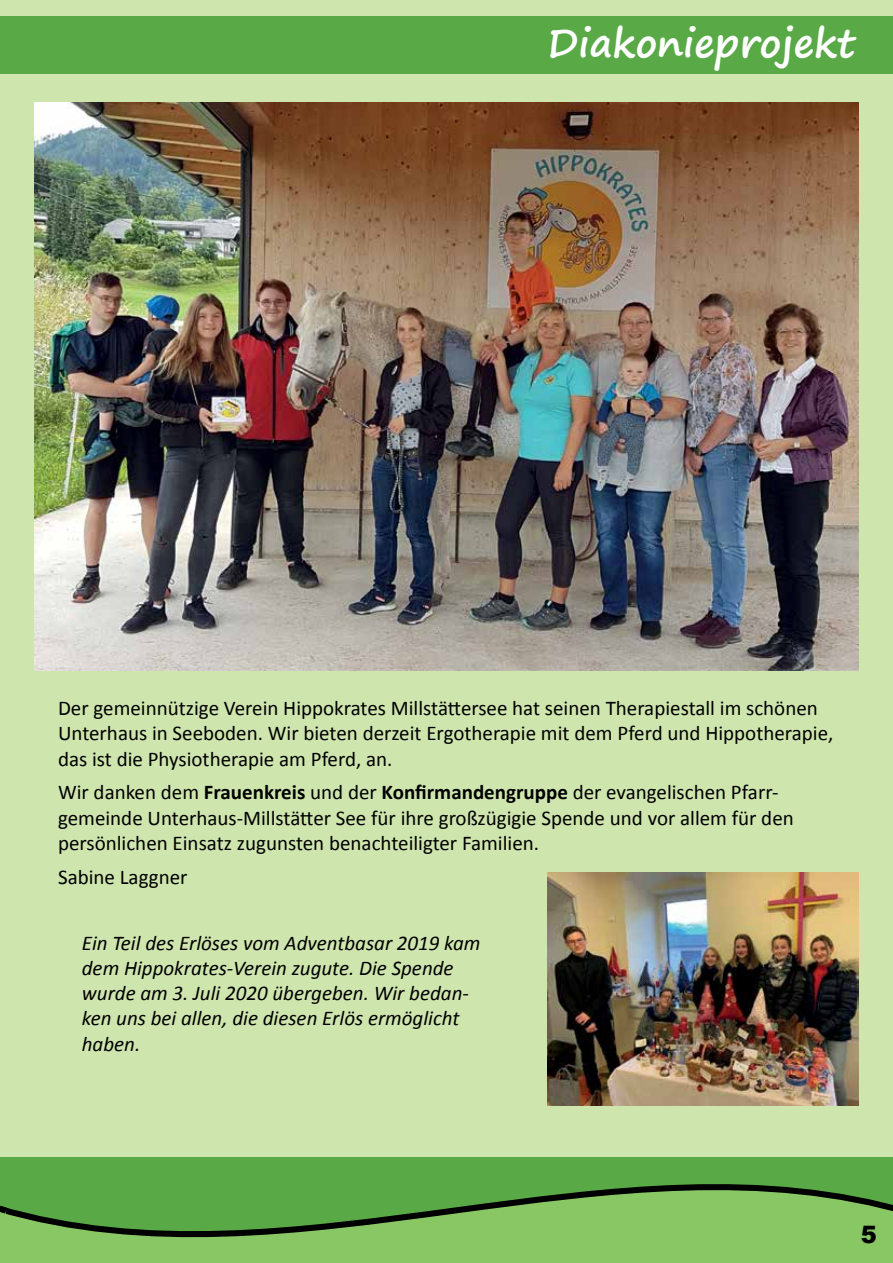
<style>
.page{position:relative;width:893px;height:1263px;background:#fff}
.page>*{position:absolute;margin:0;border:0;box-sizing:border-box;transform-origin:0 0}
.t1{font:700 39px "Segoe Print";color:#fff}
.t2{font:900 24px "Arial";color:#000}
.t3{font:21px/25.2px "Calibri";color:#000}
.t4{font:italic 21px/25.2px "Calibri";color:#000}
.s1{font-weight:700}
</style>
<div class="page">
<div style="left:0;top:0;width:893px;height:1123px;background:#cfe5ae"></div>
<svg style="left:14px;top:1125px;width:879px;height:138px;background:#81ba66"></svg>
<svg style="left:0;top:1120px;width:14px;height:143px;background:#84bb68"></svg>
<div style="left:0;top:16px;width:893px;height:58px;background:#59aa47"></div>
<img style="left:34px;top:102px;width:825px;height:569px">
<img style="left:548px;top:872px;width:311px;height:234px">
<h1 class="t1" style="left:548px;top:7px;width:309px">Diakonieprojekt</h1>
<p class="t3" style="left:58px;top:696px;width:777px">Der gemeinnützige Verein Hippokrates Millstättersee hat seinen Therapiestall im schönen<br>Unterhaus in Seeboden. Wir bieten derzeit Ergotherapie mit dem Pferd und Hippotherapie, das ist die Physiotherapie am Pferd, an.</p>
<p class="t3" style="left:58px;top:780px;width:737px">Wir danken dem <span class="s1">Frauenkreis</span> und der <span class="s1">Konfirmandengruppe</span> der evangelischen Pfarr&shy;gemeinde Unterhaus-Millstätter See für ihre großzügigie Spende und vor allem für den persönlichen Einsatz zugunsten benachteiligter Familien.</p>
<p class="t3" style="left:58px;top:864px;width:131px">Sabine Laggner</p>
<p class="t4" style="left:82px;top:929px;width:400px">Ein Teil des Erlöses vom Adventbasar 2019 kam dem Hippokrates-Verein zugute. Die Spende wurde am 3. Juli 2020 übergeben. Wir bedan&shy;ken uns bei allen, die diesen Erlös ermöglicht haben.</p>
<p class="t2" style="left:861px;top:1216px;width:18px">5</p>
</div>
